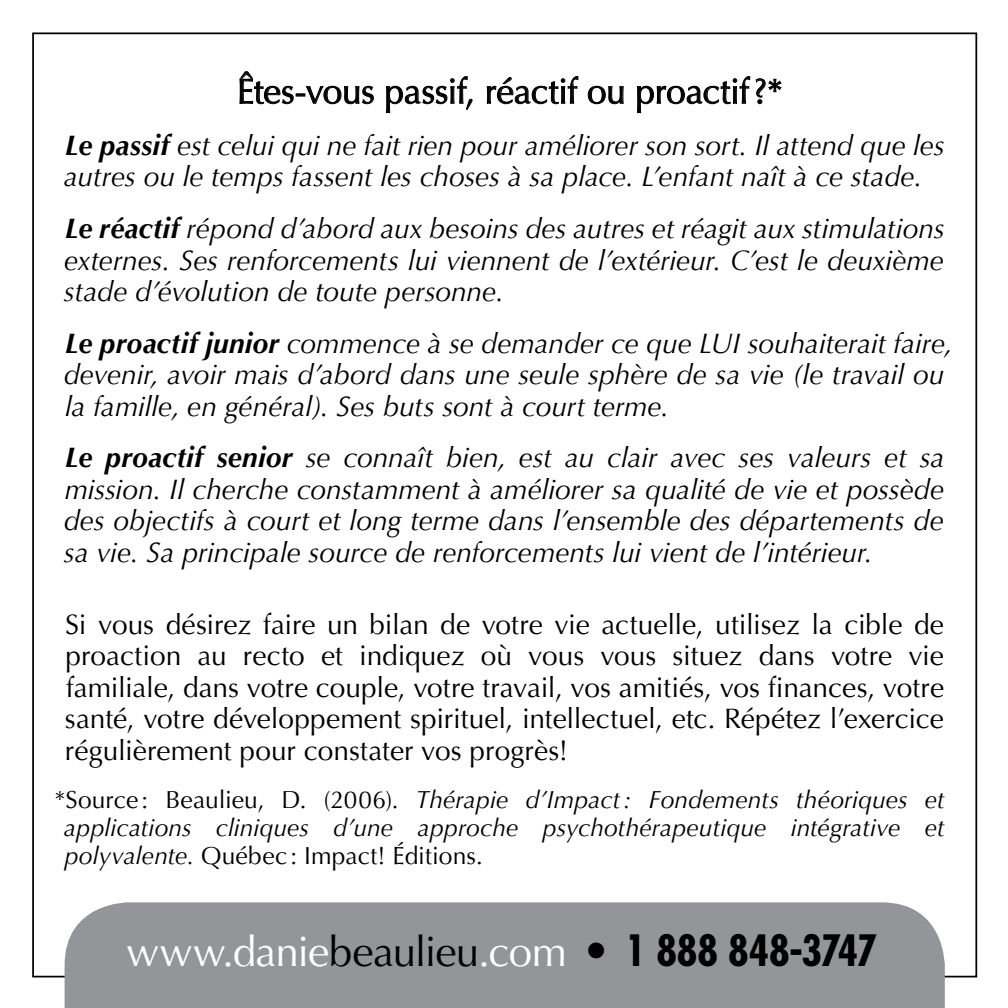
<style>
.page{position:relative;width:1008px;height:1008px;background:#fff}
.page>*{position:absolute;margin:0;border:0;box-sizing:border-box;transform-origin:0 0}
.t1{font:42px "Optima";letter-spacing:-.015em;color:#fff}
.Titres{font:35px "Optima";letter-spacing:-.005em;color:#000}
.Texte{font:italic 28px/31.5px "Optima";color:#000}
.Texte-2{font:28px/31.5px "Optima";letter-spacing:.005em;color:#000;text-align:justify}
.Texte-3{font:italic 24.5px/28px "Optima";letter-spacing:.005em;color:#000;text-align:justify}
.s1{font-weight:700}
.s2{font-style:normal}
.s3{color:#000}
.s4{font-family:"Futura";font-weight:700;font-stretch:condensed;color:#000}
</style>
<div class="page">
<div style="left:65px;top:902px;width:880px;height:106px;background:#939598"></div>
<svg style="left:239px;top:71px;width:135px;height:33px"></svg>
<svg style="left:386px;top:76px;width:87px;height:38px"></svg>
<svg style="left:487px;top:76px;width:92px;height:28px"></svg>
<svg style="left:588px;top:86px;width:36px;height:18px"></svg>
<svg style="left:637px;top:76px;width:113px;height:38px"></svg>
<svg style="left:756px;top:78px;width:26px;height:26px"></svg>
<p class="Titres" style="left:237px;top:69px;width:547px">Êtes-vous passif, réactif ou proactif?*</p>
<p class="Texte" style="left:64px;top:130px;width:882px"><span class="s1">Le passif</span> est celui qui ne fait rien pour améliorer son sort. Il attend que les autres ou le temps fassent les choses à sa place. L’enfant naît à ce stade.</p>
<p class="Texte" style="left:64px;top:213px;width:882px;text-align:justify"><span class="s1">Le réactif</span> répond d’abord aux besoins des autres et réagit aux stimulations externes. Ses renforcements lui viennent de l’extérieur. C’est le deuxième stade d’évolution de toute personne.</p>
<p class="Texte" style="left:64px;top:328px;width:890px"><span class="s1">Le proactif junior</span> commence à se demander ce que LUI souhaiterait faire, devenir, avoir mais d’abord dans une seule sphère de sa vie (le travail ou la famille, en général). Ses buts sont à court terme.</p>
<p class="Texte" style="left:64px;top:442px;width:882px;text-align:justify"><span class="s1">Le proactif senior</span> se connaît bien, est au clair avec ses valeurs et sa mission. Il cherche constamment à améliorer sa qualité de vie et possède des objectifs à court et long terme dans l’ensemble des départements de sa vie. Sa principale source de renforcements lui vient de l’intérieur.</p>
<p class="Texte-2" style="left:65px;top:609px;width:881px">Si vous désirez faire un bilan de votre vie actuelle, utilisez la cible de proaction au recto et indiquez où vous vous situez dans votre vie familiale, dans votre couple, votre travail, vos amitiés, vos finances, votre santé, votre développement spirituel, intellectuel, etc. Répétez l’exercice régulièrement pour constater vos progrès!</p>
<p class="Texte-3" style="left:64px;top:786px;width:882px;text-indent:-10px"><span class="s2">*Source: Beaulieu, D. (2006).</span> Thérapie d’Impact: Fondements théoriques et applications cliniques d’une approche psychothérapeutique intégrative et polyvalente. <span class="s2">Québec : Impact! Éditions.</span></p>
<h1 class="t1" style="left:126px;top:926px;width:752px">www.danie<span class="s3">beaulieu</span>.com <span class="s4">• 1 888 848-3747</span></h1>
</div>
